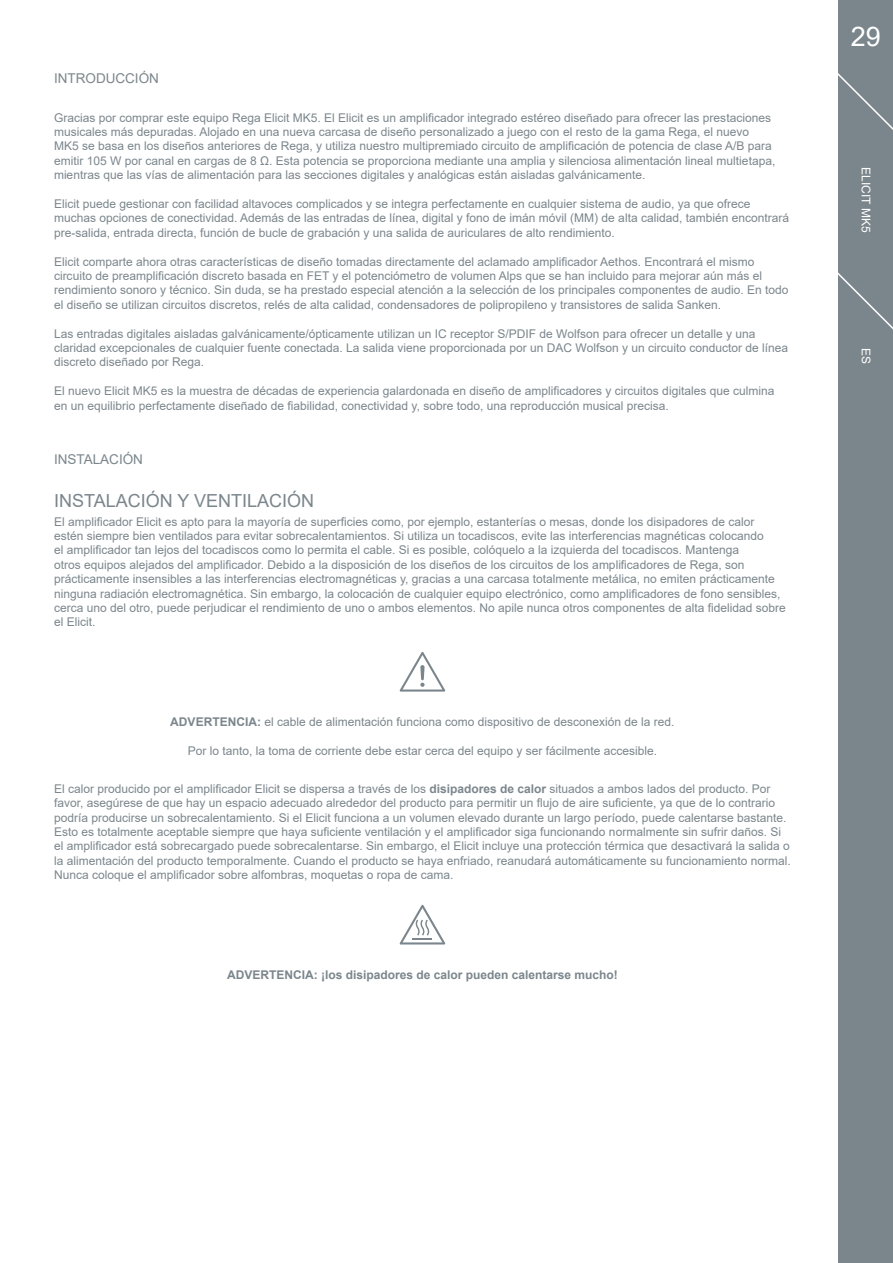
<style>
.page{position:relative;width:893px;height:1263px;background:#fff}
.page>*{position:absolute;margin:0;border:0;box-sizing:border-box;transform-origin:0 0}
.t1{font:27px "Arial";color:#fff}
.t2{font:18px "Arial";color:#7b868c}
.t3{font:13.5px "Arial";color:#7b868c}
.t4{font:12px/14.4px "Arial";color:#7b868c}
.t5{font:700 12px "Arial";color:#7b868c}
.t6{font:12px "Arial";color:#fff}
.s1{font-weight:700}
</style>
<div class="page">
<div style="left:839px;top:0;width:54px;height:1263px;background:#7b868c"></div>
<svg style="left:838px;top:71px;width:55px;height:75px"></svg>
<svg style="left:838px;top:270px;width:55px;height:75px"></svg>
<svg style="left:400px;top:652px;width:45px;height:40px"></svg>
<svg style="left:400px;top:905px;width:45px;height:39px"></svg>
<p class="t3" style="left:54px;top:69px;width:106px">INTRODUCCIÓN</p>
<p class="t4" style="left:54px;top:110px;width:723px">Gracias por comprar este equipo Rega Elicit MK5. El Elicit es un amplificador integrado estéreo diseñado para ofrecer las prestaciones musicales más depuradas. Alojado en una nueva carcasa de diseño personalizado a juego con el resto de la gama Rega, el nuevo MK5 se basa en los diseños anteriores de Rega, y utiliza nuestro multipremiado circuito de amplificación de potencia de clase A/B para emitir 105 W por canal en cargas de 8 Ω. Esta potencia se proporciona mediante una amplia y silenciosa alimentación lineal multietapa, mientras que las vías de alimentación para las secciones digitales y analógicas están aisladas galvánicamente.</p>
<p class="t4" style="left:54px;top:196px;width:737px">Elicit puede gestionar con facilidad altavoces complicados y se integra perfectamente en cualquier sistema de audio, ya que ofrece muchas opciones de conectividad. Además de las entradas de línea, digital y fono de imán móvil (MM) de alta calidad, también encontrará pre-salida, entrada directa, función de bucle de grabación y una salida de auriculares de alto rendimiento.</p>
<p class="t4" style="left:54px;top:254px;width:736px">Elicit comparte ahora otras características de diseño tomadas directamente del aclamado amplificador Aethos. Encontrará el mismo circuito de preamplificación discreto basada en FET y el potenciómetro de volumen Alps que se han incluido para mejorar aún más el rendimiento sonoro y técnico. Sin duda, se ha prestado especial atención a la selección de los principales componentes de audio. En todo el diseño se utilizan circuitos discretos, relés de alta calidad, condensadores de polipropileno y transistores de salida Sanken.</p>
<p class="t4" style="left:54px;top:326px;width:736px">Las entradas digitales aisladas galvánicamente/ópticamente utilizan un IC receptor S/PDIF de Wolfson para ofrecer un detalle y una claridad excepcionales de cualquier fuente conectada. La salida viene proporcionada por un DAC Wolfson y un circuito conductor de línea discreto diseñado por Rega.</p>
<p class="t4" style="left:54px;top:384px;width:722px">El nuevo Elicit MK5 es la muestra de décadas de experiencia galardonada en diseño de amplificadores y circuitos digitales que culmina en un equilibrio perfectamente diseñado de fiabilidad, conectividad y, sobre todo, una reproducción musical precisa.</p>
<p class="t3" style="left:54px;top:450px;width:91px">INSTALACIÓN</p>
<h2 class="t2" style="left:54px;top:488px;width:262px">INSTALACIÓN Y VENTILACIÓN</h2>
<p class="t4" style="left:54px;top:514px;width:733px">El amplificador Elicit es apto para la mayoría de superficies como, por ejemplo, estanterías o mesas, donde los disipadores de calor estén siempre bien ventilados para evitar sobrecalentamientos. Si utiliza un tocadiscos, evite las interferencias magnéticas colocando<br>el amplificador tan lejos del tocadiscos como lo permita el cable. Si es posible, colóquelo a la izquierda del tocadiscos. Mantenga<br>otros equipos alejados del amplificador. Debido a la disposición de los diseños de los circuitos de los amplificadores de Rega, son prácticamente insensibles a las interferencias electromagnéticas y, gracias a una carcasa totalmente metálica, no emiten prácticamente ninguna radiación electromagnética. Sin embargo, la colocación de cualquier equipo electrónico, como amplificadores de fono sensibles, cerca uno del otro, puede perjudicar el rendimiento de uno o ambos elementos. No apile nunca otros componentes de alta fidelidad sobre el Elicit.</p>
<p class="t4" style="left:170px;top:714px;width:506px"><span class="s1">ADVERTENCIA:</span> el cable de alimentación funciona como dispositivo de desconexión de la red.</p>
<p class="t4" style="left:188px;top:743px;width:471px">Por lo tanto, la toma de corriente debe estar cerca del equipo y ser fácilmente accesible.</p>
<p class="t4" style="left:54px;top:781px;width:738px">El calor producido por el amplificador Elicit se dispersa a través de los <span class="s1">disipadores de calor</span> situados a ambos lados del producto. Por favor, asegúrese de que hay un espacio adecuado alrededor del producto para permitir un flujo de aire suficiente, ya que de lo contrario podría producirse un sobrecalentamiento. Si el Elicit funciona a un volumen elevado durante un largo período, puede calentarse bastante.<br>Esto es totalmente aceptable siempre que haya suficiente ventilación y el amplificador siga funcionando normalmente sin sufrir daños. Si el amplificador está sobrecargado puede sobrecalentarse. Sin embargo, el Elicit incluye una protección térmica que desactivará la salida o la alimentación del producto temporalmente. Cuando el producto se haya enfriado, reanudará automáticamente su funcionamiento normal.<br>Nunca coloque el amplificador sobre alfombras, moquetas o ropa de cama.</p>
<p class="t5" style="left:227px;top:966px;width:392px">ADVERTENCIA: ¡los disipadores de calor pueden calentarse mucho!</p>
<h1 class="t1" style="left:851px;top:18px;width:32px">29</h1>
<p class="t6" style="left:874px;top:167px;width:67px;rotate:90deg">ELICIT MK5</p>
<p class="t6" style="left:874px;top:348px;width:18px;rotate:90deg">ES</p>
</div>
